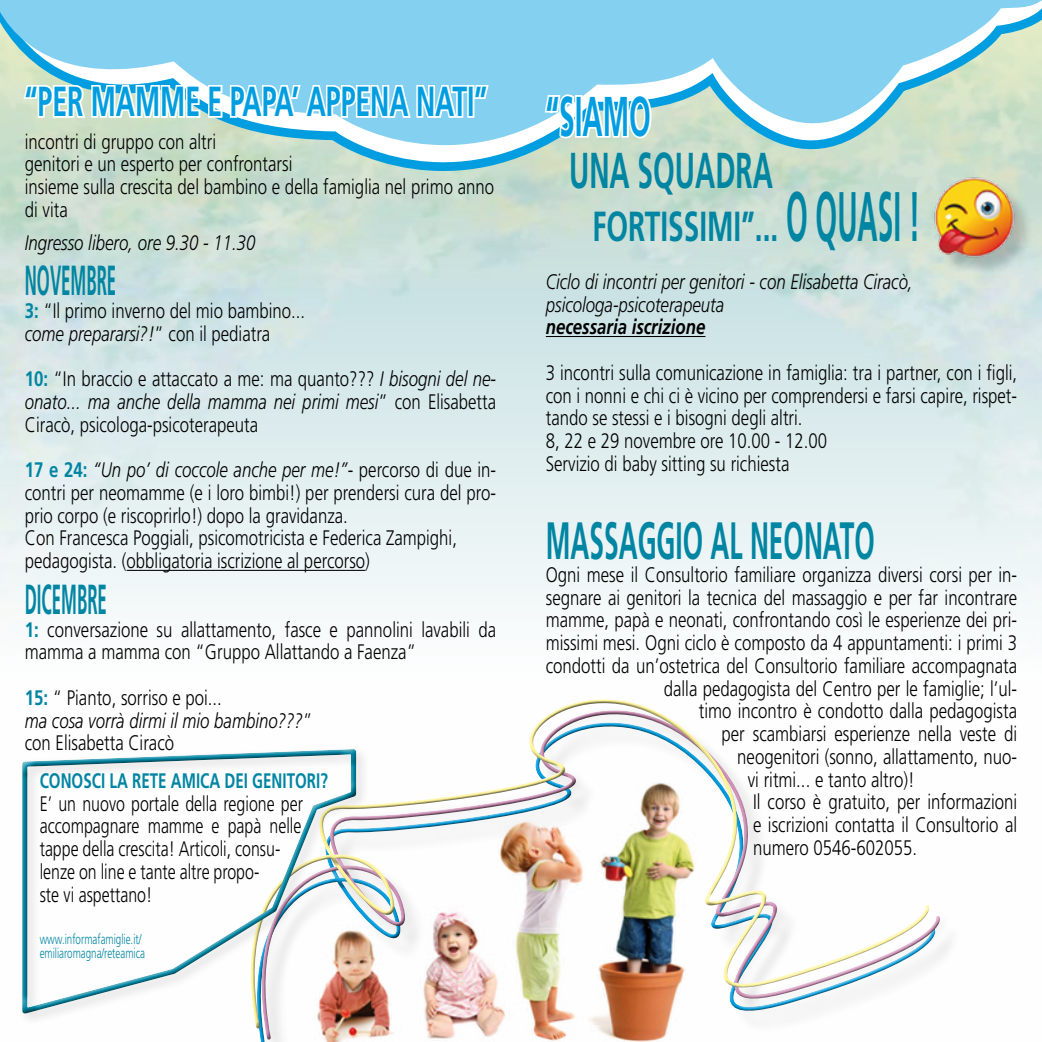
<style>
.page{position:relative;width:1042px;height:1042px;background:#fff}
.page>*{position:absolute;margin:0;border:0;box-sizing:border-box;transform-origin:0 0}
.t1{font:700 56px "Frutiger";color:#009ee0;scale:.5 1}
.t2{font:700 52.5px "Frutiger";color:#0085a3;scale:.5 1}
.t3{font:700 50.4px "Frutiger";color:#0085a3;scale:.56 1}
.t4{font:700 42px "Frutiger";color:#009ee0;scale:.63 1}
.t5{font:700 42px "Frutiger";color:#0085a3;scale:.67 1}
.t6{font:700 42px "Frutiger";color:#0085a3;scale:.4 1}
.t7{font:300 21px/22.8px "Frutiger";color:#000;scale:.8 1}
.t8{font:300 21px/22.8px "Frutiger";color:#000;scale:.76 1}
.t9{font:italic 300 21px/22.8px "Frutiger";color:#000;scale:.8 1}
.t10{font:700 21px "Frutiger";color:#0085a3;scale:.72 1}
.t11{font:italic 700 21px "Frutiger";color:#000;scale:.8 1}
.t12{font:300 14px/14px "Frutiger";color:#0085a3;scale:.7 1}
.s1{font-weight:700;color:#0085a3}
.s2{font-style:italic}
.s3{font-size:70px}
</style>
<div class="page">
<svg style="left:0;top:209px;width:1042px;height:79px;background:#cbdfd8"></svg>
<svg style="left:0;top:187px;width:1042px;height:22px;background:#c8dcce"></svg>
<svg style="left:0;top:0;width:1042px;height:187px;background:#a1d6e0"></svg>
<div style="left:255px;top:703px;width:697px;height:339px;background:#000;opacity:.1"></div>
<div style="left:251px;top:701px;width:679px;height:328px;background:#000;opacity:.75"></div>
<hr style="left:546px;top:336px;width:159px;height:1px;background:#000">
<svg style="left:543px;top:60px;width:110px;height:112px"></svg>
<div style="left:938px;top:180px;width:96px;height:96px;background:#000;opacity:.2"></div>
<img style="left:933px;top:175px;width:89px;height:89px">
<hr style="left:127px;top:570px;width:238px;height:1px;background:#000">
<svg style="left:22px;top:57px;width:469px;height:88px"></svg>
<div style="left:18px;top:744px;width:352px;height:282px;background:#000;opacity:.15"></div>
<div style="left:22px;top:750px;width:336px;height:264px;background:#000;opacity:.75"></div>
<h3 class="t4" style="left:25px;top:77px;width:736px">“PER MAMME E PAPA’ APPENA NATI”</h3>
<p class="t7" style="left:25px;top:130px;width:588px">incontri di gruppo con altri<br>genitori e un esperto per confrontarsi<br>insieme sulla crescita del bambino e della famiglia nel primo anno di vita</p>
<p class="t9" style="left:25px;top:231px;width:290px">Ingresso libero, ore 9.30 - 11.30</p>
<h3 class="t6" style="left:25px;top:256px;width:230px">NOVEMBRE</h3>
<p class="t7" style="left:25px;top:299px;width:352px"><span class="s1">3:</span> “Il primo inverno del mio bambino... <span class="s2">come prepararsi?!</span>” con il pediatra</p>
<p class="t7" style="left:25px;top:367px;width:591px;text-align:justify"><span class="s1">10:</span> “In braccio e attaccato a me: ma quanto??? <span class="s2">I bisogni del ne&shy;onato... ma anche della mamma nei primi mesi</span>” con Elisabetta Ciracò, psicologa-psicoterapeuta</p>
<p class="t7" style="left:25px;top:458px;width:591px"><span class="s1">17 e 24:</span> <span class="s2">“Un po’ di coccole anche per me!”</span>- percorso di due in&shy;contri per neomamme (e i loro bimbi!) per prendersi cura del pro&shy;prio corpo (e riscoprirlo!) dopo la gravidanza.<br>Con Francesca Poggiali, psicomotricista e Federica Zampighi, pedagogista. (obbligatoria iscrizione al percorso)</p>
<h3 class="t6" style="left:25px;top:574px;width:207px">DICEMBRE</h3>
<p class="t7" style="left:25px;top:618px;width:591px"><span class="s1">1:</span> conversazione su allattamento, fasce e pannolini lavabili da mamma a mamma con “Gruppo Allattando a Faenza”</p>
<p class="t7" style="left:25px;top:686px;width:361px"><span class="s1">15:</span> “ Pianto, sorriso e poi...<br><span class="s2">ma cosa vorrà dirmi il mio bambino???</span>” con Elisabetta Ciracò</p>
<p class="t10" style="left:40px;top:768px;width:402px">CONOSCI LA RETE AMICA DEI GENITORI?</p>
<p class="t8" style="left:40px;top:792px;width:348px">E’ un nuovo portale della regione per accompagnare mamme e papà nelle tappe della crescita! Articoli, consu&shy;lenze on line e tante altre propo-<br>ste vi aspettano!</p>
<p class="t12" style="left:40px;top:932px;width:152px">www.informafamiglie.it/ emiliaromagna/reteamica</p>
<h1 class="t1" style="left:546px;top:84px;width:212px">“SIAMO</h1>
<h3 class="t3" style="left:569px;top:141px;width:365px">UNA SQUADRA</h3>
<h3 class="t5" style="left:592px;top:202px;width:490px">FORTISSIMI”... <span class="s3">O QUASI !</span></h3>
<p class="t9" style="left:546px;top:270px;width:460px">Ciclo di incontri per genitori - con Elisabetta Ciracò, psicologa-psicoterapeuta</p>
<p class="t11" style="left:546px;top:315px;width:201px">necessaria iscrizione</p>
<p class="t7" style="left:546px;top:361px;width:591px">3 incontri sulla comunicazione in famiglia: tra i partner, con i figli, con i nonni e chi ci è vicino per comprendersi e farsi capire, rispet&shy;tando se stessi e i bisogni degli altri.<br>8, 22 e 29 novembre ore 10.00 - 12.00<br>Servizio di baby sitting su richiesta</p>
<h2 class="t2" style="left:546px;top:510px;width:659px">MASSAGGIO AL NEONATO</h2>
<p class="t7" style="left:546px;top:563px;width:591px">Ogni mese il Consultorio familiare organizza diversi corsi per in-</p>
<p class="t7" style="left:546px;top:586px;width:591px">segnare ai genitori la tecnica del massaggio e per far incontrare</p>
<p class="t7" style="left:546px;top:608px;width:591px">mamme, papà e neonati, confrontando così le esperienze dei pri-</p>
<p class="t7" style="left:546px;top:631px;width:590px">missimi mesi. Ogni ciclo è composto da 4 appuntamenti: i primi 3</p>
<p class="t7" style="left:546px;top:654px;width:591px">condotti da un’ostetrica del Consultorio familiare accompagnata</p>
<p class="t7" style="left:664px;top:677px;width:443px">dalla pedagogista del Centro per le famiglie; l’ul-</p>
<p class="t7" style="left:699px;top:699px;width:399px">timo incontro è condotto dalla pedagogista</p>
<p class="t7" style="left:721px;top:722px;width:371px">per scambiarsi esperienze nella veste di</p>
<p class="t7" style="left:737px;top:745px;width:351px">neogenitori (sonno, allattamento, nuo-</p>
<p class="t7" style="left:748px;top:768px;width:210px">vi ritmi... e tanto altro)!</p>
<p class="t7" style="left:753px;top:790px;width:332px">Il corso è gratuito, per informazioni</p>
<p class="t7" style="left:753px;top:813px;width:332px">e iscrizioni contatta il Consultorio al</p>
<p class="t7" style="left:753px;top:836px;width:207px">numero 0546-602055.</p>
</div>
